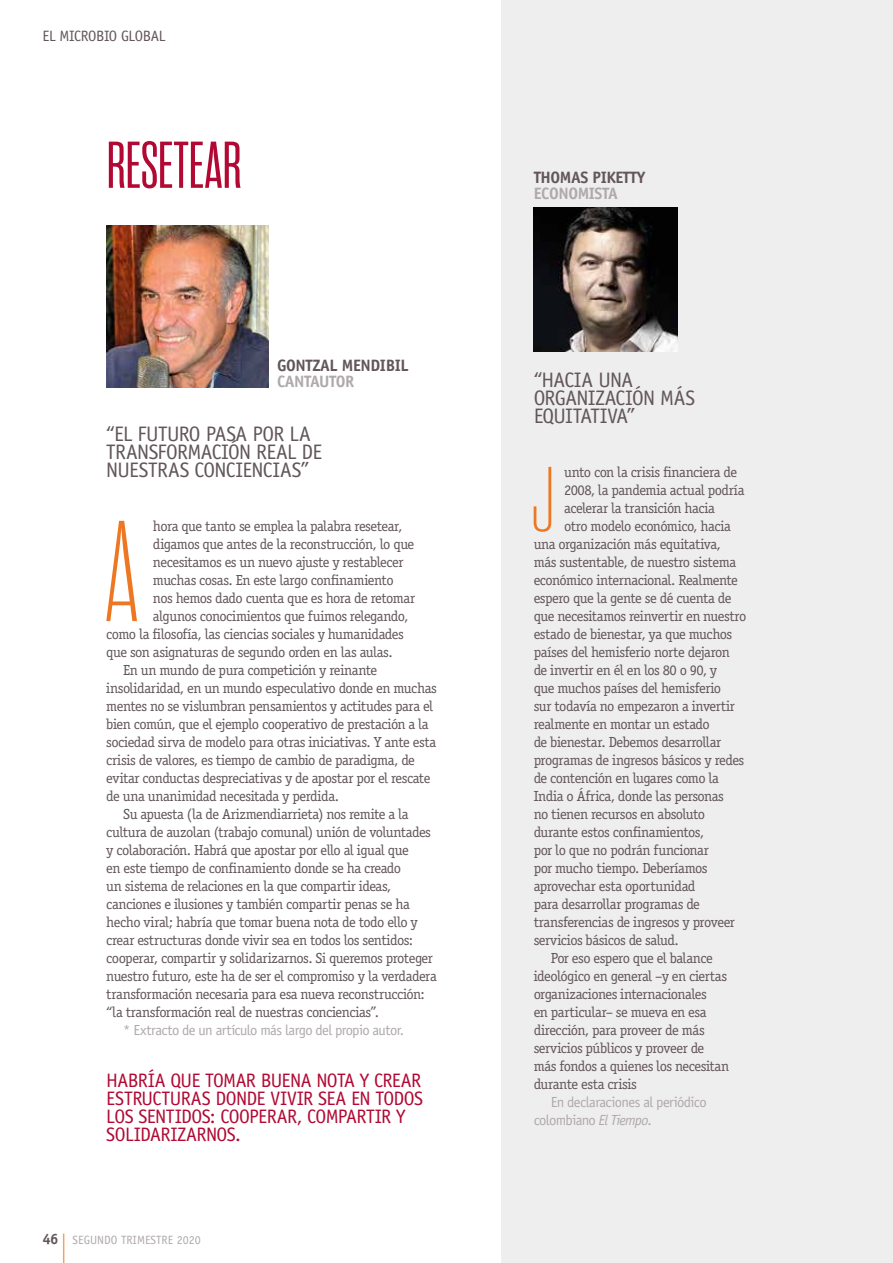
<style>
.page{position:relative;width:893px;height:1263px;background:#fff}
.page>*{position:absolute;margin:0;border:0;box-sizing:border-box;transform-origin:0 0}
.t1{font:100 143.25px "Rama Gothic M";color:#ee7723}
.t2{font:100 91.8px "Rama Gothic M";color:#ee7723}
.t3{font:66px "Rama Gothic M";letter-spacing:-.005em;color:#b10933}
.t4{font:54px "Officina Serif Std";color:#ee7723;scale:.25 1}
.t5{font:21px/18px "Officina Sans Std";letter-spacing:-.03em;color:#62565b}
.t6{font:19.5px/18px "Officina Sans Std";letter-spacing:-.03em;color:#b10933}
.t7{font:700 16.5px "Officina Sans Std";letter-spacing:-.025em;color:#62565b}
.t8{font:700 16.5px "Officina Sans Std";letter-spacing:-.025em;color:#afa9ac}
.t9{font:15px "Officina Sans Std";letter-spacing:-.025em;color:#62565b}
.t10{font:700 15px "Officina Sans Std";color:#62565b}
.t11{font:14.7px "Officina Serif Std";letter-spacing:-.035em;color:#62565b}
.t12{font:14.7px/18px "Officina Sans Std";letter-spacing:-.045em;color:#afa9ac}
.t13{font:12px "Officina Sans Std";color:#afa9ac}
.s1{font-style:italic}
</style>
<div class="page">
<div style="left:502px;top:0;width:391px;height:1263px;background:#efeeee"></div>
<img style="left:106px;top:225px;width:162px;height:162px">
<img style="left:534px;top:207px;width:144px;height:144px">
<p class="t9" style="left:43px;top:27px;width:124px">EL MICROBIO GLOBAL</p>
<h3 class="t3" style="left:106px;top:133px;width:137px">RESETEAR</h3>
<p class="t7" style="left:277px;top:355px;width:133px">GONTZAL MENDIBIL</p>
<p class="t8" style="left:277px;top:371px;width:79px">CANTAUTOR</p>
<h3 class="t5" style="left:106px;top:425px;width:217px">“EL FUTURO PASA POR LA<br>TRANSFORMACIÓN REAL DE<br>NUESTRAS CONCIENCIAS”</h3>
<h1 class="t1" style="left:105px;top:503px;width:35px">A</h1>
<p class="t11" style="left:153px;top:517px;width:251px">hora que tanto se emplea la palabra resetear,</p>
<p class="t11" style="left:153px;top:535px;width:263px">digamos que antes de la reconstrucción, lo que</p>
<p class="t11" style="left:153px;top:553px;width:252px">necesitamos es un nuevo ajuste y restablecer</p>
<p class="t11" style="left:153px;top:571px;width:242px">muchas cosas. En este largo confinamiento</p>
<p class="t11" style="left:153px;top:589px;width:264px">nos hemos dado cuenta que es hora de retomar</p>
<p class="t11" style="left:153px;top:607px;width:257px">algunos conocimientos que fuimos relegando,</p>
<p class="t11" style="left:106px;top:625px;width:299px">como la filosofía, las ciencias sociales y humanidades</p>
<p class="t11" style="left:106px;top:643px;width:288px">que son asignaturas de segundo orden en las aulas.</p>
<p class="t11" style="left:123px;top:661px;width:256px">En un mundo de pura competición y reinante</p>
<p class="t11" style="left:106px;top:679px;width:332px">insolidaridad, en un mundo especulativo donde en muchas</p>
<p class="t11" style="left:106px;top:697px;width:328px">mentes no se vislumbran pensamientos y actitudes para el</p>
<p class="t11" style="left:106px;top:715px;width:324px">bien común, que el ejemplo cooperativo de prestación a la</p>
<p class="t11" style="left:106px;top:733px;width:331px">sociedad sirva de modelo para otras iniciativas. Y ante esta</p>
<p class="t11" style="left:106px;top:751px;width:310px">crisis de valores, es tiempo de cambio de paradigma, de</p>
<p class="t11" style="left:106px;top:769px;width:326px">evitar conductas despreciativas y de apostar por el rescate</p>
<p class="t11" style="left:106px;top:787px;width:234px">de una unanimidad necesitada y perdida.</p>
<p class="t11" style="left:123px;top:805px;width:287px">Su apuesta (la de Arizmendiarrieta) nos remite a la</p>
<p class="t11" style="left:106px;top:823px;width:326px">cultura de auzolan (trabajo comunal) unión de voluntades</p>
<p class="t11" style="left:106px;top:841px;width:304px">y colaboración. Habrá que apostar por ello al igual que</p>
<p class="t11" style="left:106px;top:859px;width:296px">en este tiempo de confinamiento donde se ha creado</p>
<p class="t11" style="left:106px;top:877px;width:286px">un sistema de relaciones en la que compartir ideas,</p>
<p class="t11" style="left:106px;top:896px;width:305px">canciones e ilusiones y también compartir penas se ha</p>
<p class="t11" style="left:106px;top:914px;width:313px">hecho viral; habría que tomar buena nota de todo ello y</p>
<p class="t11" style="left:106px;top:932px;width:308px">crear estructuras donde vivir sea en todos los sentidos:</p>
<p class="t11" style="left:106px;top:950px;width:328px">cooperar, compartir y solidarizarnos. Si queremos proteger</p>
<p class="t11" style="left:106px;top:968px;width:332px">nuestro futuro, este ha de ser el compromiso y la verdadera</p>
<p class="t11" style="left:106px;top:986px;width:320px">transformación necesaria para esa nueva reconstrucción:</p>
<p class="t11" style="left:106px;top:1004px;width:274px">“la transformación real de nuestras conciencias”.</p>
<p class="t12" style="left:123px;top:1021px;width:282px">* Extracto de un artículo más largo del propio autor.</p>
<h3 class="t6" style="left:106px;top:1071px;width:318px">HABRÍA QUE TOMAR BUENA NOTA Y CREAR<br>ESTRUCTURAS DONDE VIVIR SEA EN TODOS<br>LOS SENTIDOS: COOPERAR, COMPARTIR Y<br>SOLIDARIZARNOS.</h3>
<p class="t10" style="left:43px;top:1229px;width:17px">46</p>
<h3 class="t4" style="left:62px;top:1224px;width:18px">|</h3>
<p class="t13" style="left:73px;top:1233px;width:130px">SEGUNDO TRIMESTRE 2020</p>
<p class="t7" style="left:534px;top:167px;width:113px">THOMAS PIKETTY</p>
<p class="t8" style="left:534px;top:184px;width:86px">ECONOMISTA</p>
<h3 class="t5" style="left:534px;top:371px;width:163px">“HACIA UNA<br>ORGANIZACIÓN MÁS<br>EQUITATIVA”</h3>
<h2 class="t2" style="left:533px;top:455px;width:24px">J</h2>
<p class="t11" style="left:564px;top:463px;width:174px">unto con la crisis financiera de</p>
<p class="t11" style="left:564px;top:481px;width:182px">2008, la pandemia actual podría</p>
<p class="t11" style="left:564px;top:499px;width:152px">acelerar la transición hacia</p>
<p class="t11" style="left:564px;top:517px;width:168px">otro modelo económico, hacia</p>
<p class="t11" style="left:534px;top:535px;width:189px">una organización más equitativa,</p>
<p class="t11" style="left:534px;top:553px;width:204px">más sustentable, de nuestro sistema</p>
<p class="t11" style="left:534px;top:571px;width:206px">económico internacional. Realmente</p>
<p class="t11" style="left:534px;top:589px;width:199px">espero que la gente se dé cuenta de</p>
<p class="t11" style="left:534px;top:607px;width:214px">que necesitamos reinvertir en nuestro</p>
<p class="t11" style="left:534px;top:625px;width:200px">estado de bienestar, ya que muchos</p>
<p class="t11" style="left:534px;top:643px;width:198px">países del hemisferio norte dejaron</p>
<p class="t11" style="left:534px;top:661px;width:185px">de invertir en él en los 80 o 90, y</p>
<p class="t11" style="left:534px;top:679px;width:189px">que muchos países del hemisferio</p>
<p class="t11" style="left:534px;top:697px;width:203px">sur todavía no empezaron a invertir</p>
<p class="t11" style="left:534px;top:715px;width:178px">realmente en montar un estado</p>
<p class="t11" style="left:534px;top:733px;width:189px">de bienestar. Debemos desarrollar</p>
<p class="t11" style="left:534px;top:751px;width:212px">programas de ingresos básicos y redes</p>
<p class="t11" style="left:534px;top:769px;width:187px">de contención en lugares como la</p>
<p class="t11" style="left:534px;top:787px;width:192px">India o África, donde las personas</p>
<p class="t11" style="left:534px;top:805px;width:173px">no tienen recursos en absoluto</p>
<p class="t11" style="left:534px;top:823px;width:172px">durante estos confinamientos,</p>
<p class="t11" style="left:534px;top:842px;width:177px">por lo que no podrán funcionar</p>
<p class="t11" style="left:534px;top:860px;width:175px">por mucho tiempo. Deberíamos</p>
<p class="t11" style="left:534px;top:878px;width:163px">aprovechar esta oportunidad</p>
<p class="t11" style="left:534px;top:896px;width:168px">para desarrollar programas de</p>
<p class="t11" style="left:534px;top:914px;width:203px">transferencias de ingresos y proveer</p>
<p class="t11" style="left:534px;top:932px;width:147px">servicios básicos de salud.</p>
<p class="t11" style="left:551px;top:950px;width:164px">Por eso espero que el balance</p>
<p class="t11" style="left:534px;top:968px;width:195px">ideológico en general –y en ciertas</p>
<p class="t11" style="left:534px;top:986px;width:175px">organizaciones internacionales</p>
<p class="t11" style="left:534px;top:1004px;width:174px">en particular– se mueva en esa</p>
<p class="t11" style="left:534px;top:1022px;width:173px">dirección, para proveer de más</p>
<p class="t11" style="left:534px;top:1040px;width:172px">servicios públicos y proveer de</p>
<p class="t11" style="left:534px;top:1058px;width:197px">más fondos a quienes los necesitan</p>
<p class="t11" style="left:534px;top:1076px;width:105px">durante esta crisis</p>
<p class="t12" style="left:534px;top:1093px;width:175px;text-indent:17px">En declaraciones al periódico colombiano <span class="s1">El Tiempo</span>.</p>
</div>
